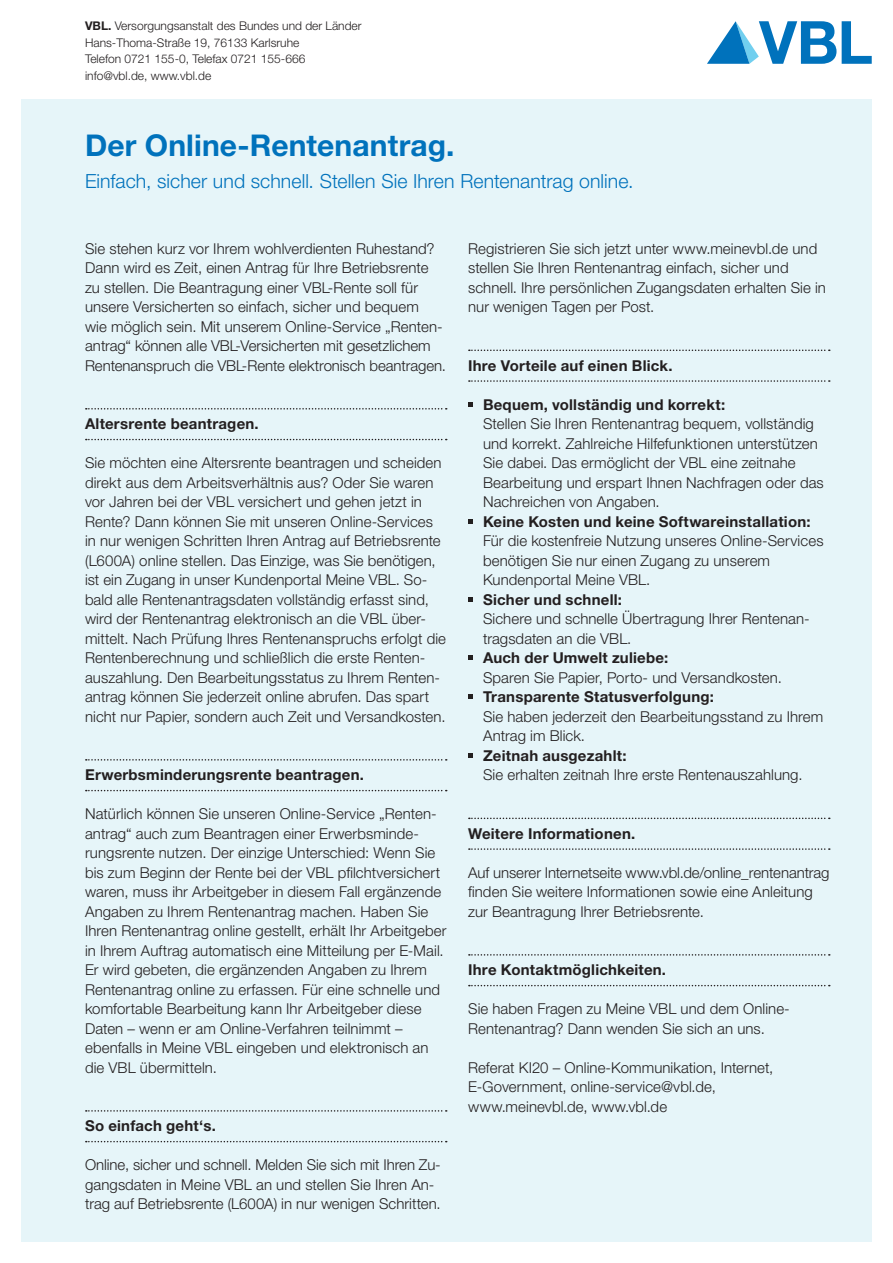
<style>
.page{position:relative;width:893px;height:1263px;background:#fff}
.page>*{position:absolute;margin:0;border:0;box-sizing:border-box;transform-origin:0 0}
.t1{font:700 30px "Helvetica Neue LT Pro";letter-spacing:.005em;color:#0072bc}
.t2{font:300 19.5px "Helvetica Neue LT Pro";color:#0072bc}
.t3{font:300 15px/19.5px "Helvetica Neue LT Pro";letter-spacing:.005em;color:#231f20}
.t4{font:700 15px "Helvetica Neue LT Pro";letter-spacing:.015em;color:#231f20}
.t5{font:300 12px/16.5px "Helvetica Neue LT Pro";color:#231f20}
.s1{font-weight:700}
</style>
<div class="page">
<svg style="left:842px;top:21px;width:30px;height:43px"></svg>
<svg style="left:707px;top:21px;width:129px;height:43px"></svg>
<div style="left:21px;top:99px;width:851px;height:1143px;background:#e6f5f9"></div>
<svg style="left:86px;top:408px;width:361px;height:2px"></svg>
<svg style="left:86px;top:439px;width:361px;height:1px"></svg>
<svg style="left:86px;top:759px;width:361px;height:2px"></svg>
<svg style="left:86px;top:790px;width:361px;height:1px"></svg>
<svg style="left:86px;top:1110px;width:361px;height:2px"></svg>
<svg style="left:86px;top:1141px;width:361px;height:1px"></svg>
<svg style="left:469px;top:350px;width:361px;height:1px"></svg>
<svg style="left:469px;top:380px;width:361px;height:2px"></svg>
<svg style="left:469px;top:818px;width:361px;height:1px"></svg>
<svg style="left:469px;top:848px;width:361px;height:2px"></svg>
<svg style="left:469px;top:954px;width:361px;height:2px"></svg>
<svg style="left:469px;top:985px;width:361px;height:1px"></svg>
<svg style="left:468px;top:402px;width:4px;height:4px"></svg>
<svg style="left:468px;top:519px;width:4px;height:4px"></svg>
<svg style="left:468px;top:597px;width:4px;height:4px"></svg>
<svg style="left:468px;top:656px;width:4px;height:4px"></svg>
<svg style="left:468px;top:695px;width:4px;height:4px"></svg>
<svg style="left:468px;top:753px;width:4px;height:4px"></svg>
<p class="t5" style="left:85px;top:17px;width:278px"><span class="s1">VBL.</span> Versorgungsanstalt des Bundes und der Länder Hans-Thoma-Straße 19, 76133 Karlsruhe<br>Telefon 0721 155-0, Telefax 0721 155-666 info@vbl.de, www.vbl.de</p>
<h1 class="t1" style="left:85px;top:126px;width:371px">Der Online-Rentenantrag.</h1>
<h2 class="t2" style="left:85px;top:169px;width:550px">Einfach, sicher und schnell. Stellen Sie Ihren Rentenantrag online.</h2>
<p class="t3" style="left:85px;top:238px;width:362px">Sie stehen kurz vor Ihrem wohlverdienten Ruhestand?<br>Dann wird es Zeit, einen Antrag für Ihre Betriebsrente zu stellen. Die Beantragung einer VBL-Rente soll für unsere Versicherten so einfach, sicher und bequem<br>wie möglich sein. Mit unserem Online-Service „Renten&shy;antrag“ können alle VBL-Versicherten mit gesetzlichem Rentenanspruch die VBL-Rente elektronisch beantragen.</p>
<p class="t4" style="left:85px;top:414px;width:175px">Altersrente beantragen.</p>
<p class="t3" style="left:85px;top:453px;width:362px">Sie möchten eine Altersrente beantragen und scheiden direkt aus dem Arbeitsverhältnis aus? Oder Sie waren vor Jahren bei der VBL versichert und gehen jetzt in Rente? Dann können Sie mit unseren Online-Services in nur wenigen Schritten Ihren Antrag auf Betriebsrente (L600A) online stellen. Das Einzige, was Sie benötigen, ist ein Zugang in unser Kundenportal Meine VBL. So&shy;bald alle Rentenantragsdaten vollständig erfasst sind, wird der Rentenantrag elektronisch an die VBL über&shy;mittelt. Nach Prüfung Ihres Rentenanspruchs erfolgt die Rentenberechnung und schließlich die erste Renten&shy;auszahlung. Den Bearbeitungsstatus zu Ihrem Renten&shy;antrag können Sie jederzeit online abrufen. Das spart nicht nur Papier, sondern auch Zeit und Versandkosten.</p>
<p class="t4" style="left:85px;top:765px;width:280px">Erwerbsminderungsrente beantragen.</p>
<p class="t3" style="left:85px;top:804px;width:363px">Natürlich können Sie unseren Online-Service „Renten&shy;antrag“ auch zum Beantragen einer Erwerbsminde&shy;rungsrente nutzen. Der einzige Unterschied: Wenn Sie bis zum Beginn der Rente bei der VBL pfilchtversichert waren, muss ihr Arbeitgeber in diesem Fall ergänzende Angaben zu Ihrem Rentenantrag machen. Haben Sie Ihren Rentenantrag online gestellt, erhält Ihr Arbeitgeber in Ihrem Auftrag automatisch eine Mitteilung per E-Mail.<br>Er wird gebeten, die ergänzenden Angaben zu Ihrem Rentenantrag online zu erfassen. Für eine schnelle und komfortable Bearbeitung kann Ihr Arbeitgeber diese Daten – wenn er am Online-Verfahren teilnimmt – ebenfalls in Meine VBL eingeben und elektronisch an die VBL übermitteln.</p>
<p class="t4" style="left:85px;top:1116px;width:132px">So einfach geht‘s.</p>
<p class="t3" style="left:85px;top:1155px;width:357px">Online, sicher und schnell. Melden Sie sich mit Ihren Zu&shy;gangsdaten in Meine VBL an und stellen Sie Ihren An&shy;trag auf Betriebsrente (L600A) in nur wenigen Schritten.</p>
<p class="t3" style="left:468px;top:238px;width:359px">Registrieren Sie sich jetzt unter www.meinevbl.de und stellen Sie Ihren Rentenantrag einfach, sicher und schnell. Ihre persönlichen Zugangsdaten erhalten Sie in nur wenigen Tagen per Post.</p>
<p class="t4" style="left:468px;top:356px;width:206px">Ihre Vorteile auf einen Blick.</p>
<p class="t4" style="left:483px;top:395px;width:244px">Bequem, vollständig und korrekt:</p>
<p class="t3" style="left:483px;top:414px;width:342px">Stellen Sie Ihren Rentenantrag bequem, vollständig und korrekt. Zahlreiche Hilfefunktionen unterstützen Sie dabei. Das ermöglicht der VBL eine zeitnahe Bearbeitung und erspart Ihnen Nachfragen oder das Nachreichen von Angaben.</p>
<p class="t4" style="left:483px;top:512px;width:329px">Keine Kosten und keine Softwareinstallation:</p>
<p class="t3" style="left:483px;top:531px;width:342px">Für die kostenfreie Nutzung unseres Online-Services benötigen Sie nur einen Zugang zu unserem<br>Kundenportal Meine VBL.</p>
<p class="t4" style="left:483px;top:590px;width:140px">Sicher und schnell:</p>
<p class="t3" style="left:483px;top:609px;width:328px">Sichere und schnelle Übertragung Ihrer Rentenan&shy;tragsdaten an die VBL.</p>
<p class="t4" style="left:483px;top:648px;width:187px">Auch der Umwelt zuliebe:</p>
<p class="t3" style="left:483px;top:667px;width:300px">Sparen Sie Papier, Porto- und Versandkosten.</p>
<p class="t4" style="left:483px;top:687px;width:232px">Transparente Statusverfolgung:</p>
<p class="t3" style="left:483px;top:706px;width:342px">Sie haben jederzeit den Bearbeitungsstand zu Ihrem<br>Antrag im Blick.</p>
<p class="t4" style="left:483px;top:746px;width:145px">Zeitnah ausgezahlt:</p>
<p class="t3" style="left:483px;top:765px;width:321px">Sie erhalten zeitnah Ihre erste Rentenauszahlung.</p>
<p class="t4" style="left:468px;top:824px;width:169px">Weitere Informationen.</p>
<p class="t3" style="left:468px;top:862px;width:363px">Auf unserer Internetseite www.vbl.de/online_rentenantrag finden Sie weitere Informationen sowie eine Anleitung zur Beantragung Ihrer Betriebsrente.</p>
<p class="t4" style="left:468px;top:960px;width:200px">Ihre Kontaktmöglichkeiten.</p>
<p class="t3" style="left:468px;top:999px;width:323px">Sie haben Fragen zu Meine VBL und dem Online-<br>Rentenantrag? Dann wenden Sie sich an uns.</p>
<p class="t3" style="left:468px;top:1057px;width:307px">Referat KI20 – Online-Kommunikation, Internet,<br>E-Government, online-service@vbl.de, www.meinevbl.de, www.vbl.de</p>
</div>
